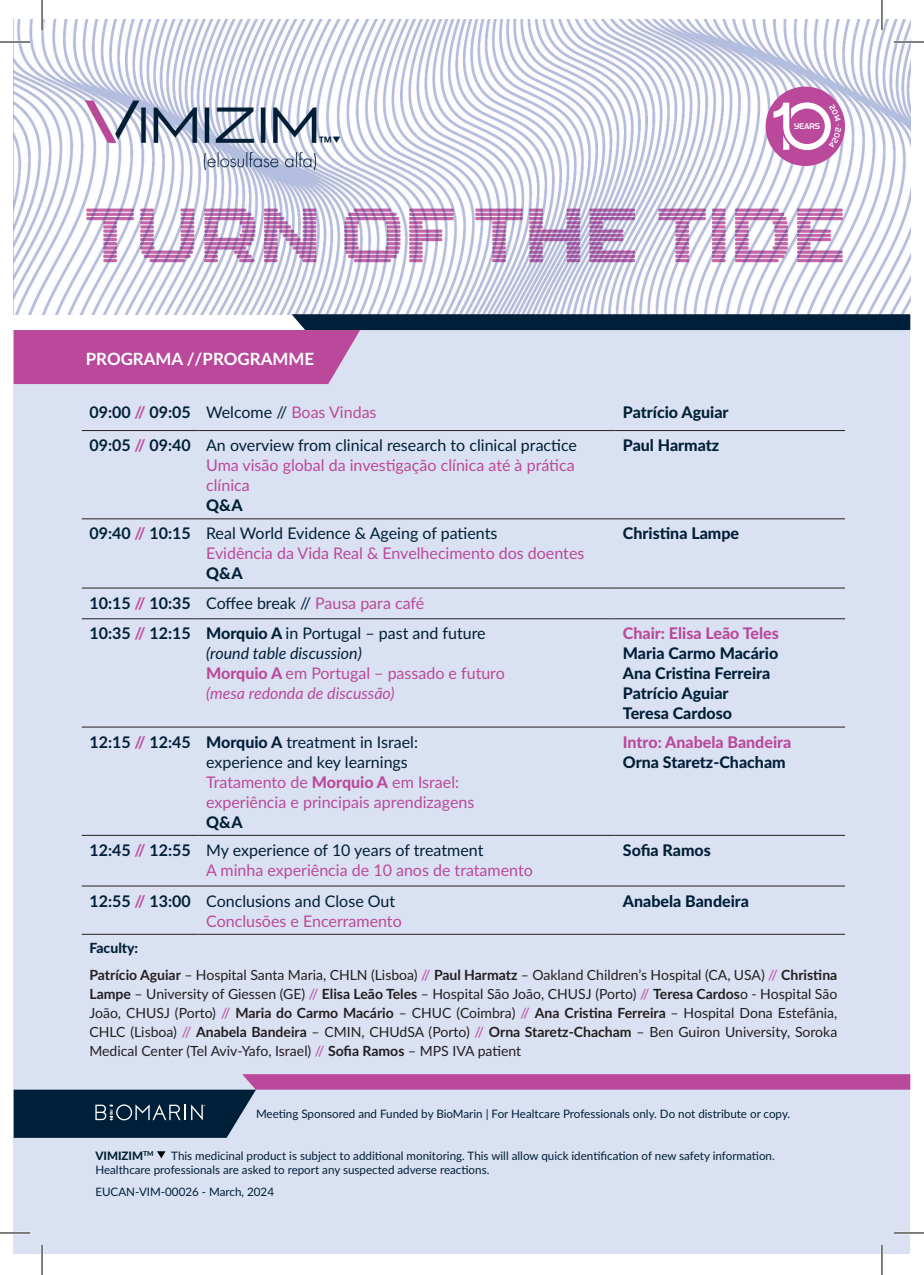
<style>
.page{position:relative;width:924px;height:1275px;background:#fff}
.page>*{position:absolute;margin:0;border:0;box-sizing:border-box;transform-origin:0 0}
.t1{font:700 16.8px "Lato";color:#fff}
.t2{font:16px/20px "Lato";color:#ba499b}
.t3{font:800 16px/20px "Lato";color:#001f38}
.t4{font:16px/30.8px "Lato";color:#001f38}
.t5{font:800 16px "Lato";color:#ba499b}
.t6{font:700 16px "Lato";color:#001f38}
.t7{font:14px/19px "Lato";color:#231f20}
.t8{font:11.6px/14px "Lato";color:#001f38}
.t9{font:800 11.6px "Lato";color:#001f38}
.t10{font:8.2px "Strenuous Rg";color:#fff}
.s1{color:#ba499b}
.s2{font-weight:400}
.s3{font-weight:400;color:#ba499b}
.s4{font-weight:700;color:#001f38}
.s5{font-weight:700}
.s6{color:#001f38}
.s7{font-weight:700;color:#ba499b}
.s8{font-weight:800}
.s9{font-style:italic;color:#001f38}
.s10{font-style:italic}
.s11{font-weight:800;color:#001f38}
</style>
<div class="page">
<img style="left:14px;top:19px;width:895px;height:295px">
<div style="left:14px;top:330px;width:895px;height:923px;background:#dae1f2"></div>
<hr style="left:82px;top:430px;width:116px;height:1px;background:#231f20">
<hr style="left:198px;top:430px;width:417px;height:1px;background:#231f20">
<hr style="left:615px;top:430px;width:229px;height:1px;background:#231f20">
<hr style="left:82px;top:518px;width:116px;height:1px;background:#231f20">
<hr style="left:198px;top:518px;width:417px;height:1px;background:#231f20">
<hr style="left:615px;top:518px;width:229px;height:1px;background:#231f20">
<hr style="left:82px;top:587px;width:116px;height:1px;background:#231f20">
<hr style="left:198px;top:587px;width:417px;height:1px;background:#231f20">
<hr style="left:615px;top:587px;width:229px;height:1px;background:#231f20">
<hr style="left:82px;top:618px;width:116px;height:1px;background:#231f20">
<hr style="left:198px;top:618px;width:417px;height:1px;background:#231f20">
<hr style="left:615px;top:618px;width:229px;height:1px;background:#231f20">
<hr style="left:82px;top:726px;width:116px;height:1px;background:#231f20">
<hr style="left:198px;top:726px;width:417px;height:1px;background:#231f20">
<hr style="left:615px;top:726px;width:229px;height:1px;background:#231f20">
<hr style="left:82px;top:835px;width:116px;height:1px;background:#231f20">
<hr style="left:198px;top:835px;width:417px;height:1px;background:#231f20">
<hr style="left:615px;top:835px;width:229px;height:1px;background:#231f20">
<hr style="left:82px;top:885px;width:116px;height:1px;background:#231f20">
<hr style="left:198px;top:885px;width:417px;height:1px;background:#231f20">
<hr style="left:615px;top:885px;width:229px;height:1px;background:#231f20">
<hr style="left:82px;top:934px;width:116px;height:1px;background:#231f20">
<hr style="left:198px;top:934px;width:417px;height:1px;background:#231f20">
<hr style="left:615px;top:934px;width:229px;height:1px;background:#231f20">
<svg style="left:14px;top:314px;width:895px;height:70px"></svg>
<div style="left:765px;top:87px;width:79px;height:79px;background:#ba499b;border-radius:50%"></div>
<svg style="left:14px;top:1074px;width:895px;height:63px"></svg>
<svg style="left:157px;top:1151px;width:8px;height:7px"></svg>
<hr style="left:0;top:41px;width:30px;height:2px;background:#fff">
<hr style="left:893px;top:41px;width:30px;height:2px;background:#fff">
<hr style="left:0;top:1231px;width:30px;height:3px;background:#fff">
<hr style="left:893px;top:1231px;width:30px;height:3px;background:#fff">
<hr style="left:41px;top:0;width:2px;height:30px;background:#fff">
<hr style="left:41px;top:1245px;width:2px;height:30px;background:#fff">
<hr style="left:880px;top:0;width:2px;height:30px;background:#fff">
<hr style="left:880px;top:1245px;width:2px;height:30px;background:#fff">
<hr style="left:0;top:42px;width:30px;height:1px;background:#000">
<hr style="left:893px;top:42px;width:30px;height:1px;background:#000">
<hr style="left:0;top:1232px;width:30px;height:1px;background:#000">
<hr style="left:893px;top:1232px;width:30px;height:1px;background:#000">
<hr style="left:42px;top:0;width:1px;height:30px;background:#000">
<hr style="left:42px;top:1245px;width:1px;height:30px;background:#000">
<hr style="left:881px;top:0;width:1px;height:30px;background:#000">
<hr style="left:881px;top:1245px;width:1px;height:30px;background:#000">
<svg style="left:773px;top:102px;width:67px;height:48px"></svg>
<p class="t10" style="left:793px;top:121px;width:27px">YEARS</p>
<p class="t1" style="left:86px;top:346px;width:230px">PROGRAMA //PROGRAMME</p>
<p class="t6" style="left:89px;top:401px;width:288px">09:00 <span class="s1">//</span> 09:05 <span class="s2">Welcome //</span> <span class="s3">Boas Vindas</span></p>
<p class="t3" style="left:622px;top:402px;width:107px">Patrício Aguiar</p>
<p class="t2" style="left:206px;top:434px;width:372px;text-indent:-117px"><span class="s4">09:05</span> <span class="s5">//</span> <span class="s4">09:40</span> <span class="s6">An overview from clinical research to clinical practice<br></span>Uma visão global da investigação clínica até à prática clínica</p>
<p class="t3" style="left:206px;top:494px;width:38px">Q&amp;A</p>
<p class="t3" style="left:622px;top:434px;width:98px">Paul Harmatz</p>
<p class="t2" style="left:206px;top:523px;width:379px;text-indent:-117px"><span class="s4">09:40</span> <span class="s5">//</span> <span class="s4">10:15</span> <span class="s6">Real World Evidence &amp; Ageing of patients<br></span>Evidência da Vida Real &amp; Envelhecimento dos doentes</p>
<p class="t3" style="left:206px;top:563px;width:38px">Q&amp;A</p>
<p class="t4" style="left:89px;top:587px;width:397px"><span class="s5">10:15</span> <span class="s7">//</span> <span class="s5">10:35</span> Coffee break // <span class="s1">Pausa para café<br></span><span class="s5">10:35</span> <span class="s7">//</span> <span class="s5">12:15</span> <span class="s8">Morquio A</span> in Portugal – past and future</p>
<p class="t2" style="left:206px;top:643px;width:300px"><span class="s9">(round table discussion)<br></span><span class="s8">Morquio A</span> em Portugal – passado e futuro <span class="s10">(mesa redonda de discussão)</span></p>
<p class="t3" style="left:622px;top:523px;width:118px">Christina Lampe</p>
<p class="t5" style="left:622px;top:621px;width:157px">Chair: Elisa Leão Teles</p>
<p class="t3" style="left:622px;top:643px;width:157px">Maria Carmo Macário<br>Ana Cristina Ferreira<br>Patrício Aguiar<br>Teresa Cardoso</p>
<p class="t2" style="left:206px;top:731px;width:269px;text-indent:-117px"><span class="s4">12:15</span> <span class="s5">//</span> <span class="s4">12:45</span> <span class="s11">Morquio A</span> <span class="s6">treatment in Israel: experience and key learnings </span>Tratamento de <span class="s8">Morquio A</span> em Israel: experiência e principais aprendizagens</p>
<p class="t3" style="left:206px;top:811px;width:38px">Q&amp;A</p>
<p class="t5" style="left:622px;top:730px;width:170px">Intro: Anabela Bandeira</p>
<p class="t3" style="left:622px;top:751px;width:164px">Orna Staretz-Chacham</p>
<p class="t2" style="left:206px;top:839px;width:328px;text-indent:-117px"><span class="s4">12:45</span> <span class="s5">//</span> <span class="s4">12:55</span> <span class="s6">My experience of 10 years of treatment<br></span>A minha experiência de 10 anos de tratamento</p>
<p class="t3" style="left:622px;top:839px;width:89px">Sofia Ramos</p>
<p class="t2" style="left:206px;top:890px;width:197px;text-indent:-117px"><span class="s4">12:55</span> <span class="s5">//</span> <span class="s4">13:00</span> <span class="s6">Conclusions and Close Out<br></span>Conclusões e Encerramento</p>
<p class="t3" style="left:622px;top:890px;width:128px">Anabela Bandeira</p>
<p class="t7" style="left:89px;top:934px;width:749px;line-height:27px"><span class="s11">Faculty:<br></span><span class="s5">Patrício Aguiar</span> – Hospital Santa Maria, CHLN (Lisboa) <span class="s1">//</span> <span class="s5">Paul Harmatz</span> – Oakland Children’s Hospital (CA, USA) <span class="s1">//</span> <span class="s5">Christina</span></p>
<p class="t7" style="left:89px;top:984px;width:749px;text-align:justify"><span class="s5">Lampe</span> – University of Giessen (GE) <span class="s1">//</span> <span class="s5">Elisa Leão Teles</span> – Hospital São João, CHUSJ (Porto) <span class="s1">//</span> <span class="s5">Teresa Cardos</span>o - Hospital São João, CHUSJ (Porto) <span class="s1">//</span> <span class="s5">Maria do Carmo Macário</span> – CHUC (Coimbra) <span class="s1">//</span> <span class="s5">Ana Cristina Ferreira</span> – Hospital Dona Estefânia, CHLC (Lisboa) <span class="s1">//</span> <span class="s5">Anabela Bandeira</span> – CMIN, CHUdSA (Porto) <span class="s1">//</span> <span class="s5">Orna Staretz-Chacham</span> – Ben Guiron University, Soroka Medical Center (Tel Aviv-Yafo, Israel) <span class="s1">//</span> <span class="s5">Sofia Ramos</span> – MPS IVA patient</p>
<p class="t8" style="left:256px;top:1106px;width:535px">Meeting Sponsored and Funded by BioMarin | For Healtcare Professionals only. Do not distribute or copy.</p>
<p class="t9" style="left:95px;top:1146px;width:60px">VIMIZIM<sup>TM</sup></p>
<p class="t8" style="left:95px;top:1148px;width:680px;text-indent:76px">This medicinal product is subject to additional monitoring. This will allow quick identification of new safety information.<br>Healthcare professionals are asked to report any suspected adverse reactions.</p>
<p class="t8" style="left:95px;top:1184px;width:180px">EUCAN-VIM-00026 - March, 2024</p>
</div>
